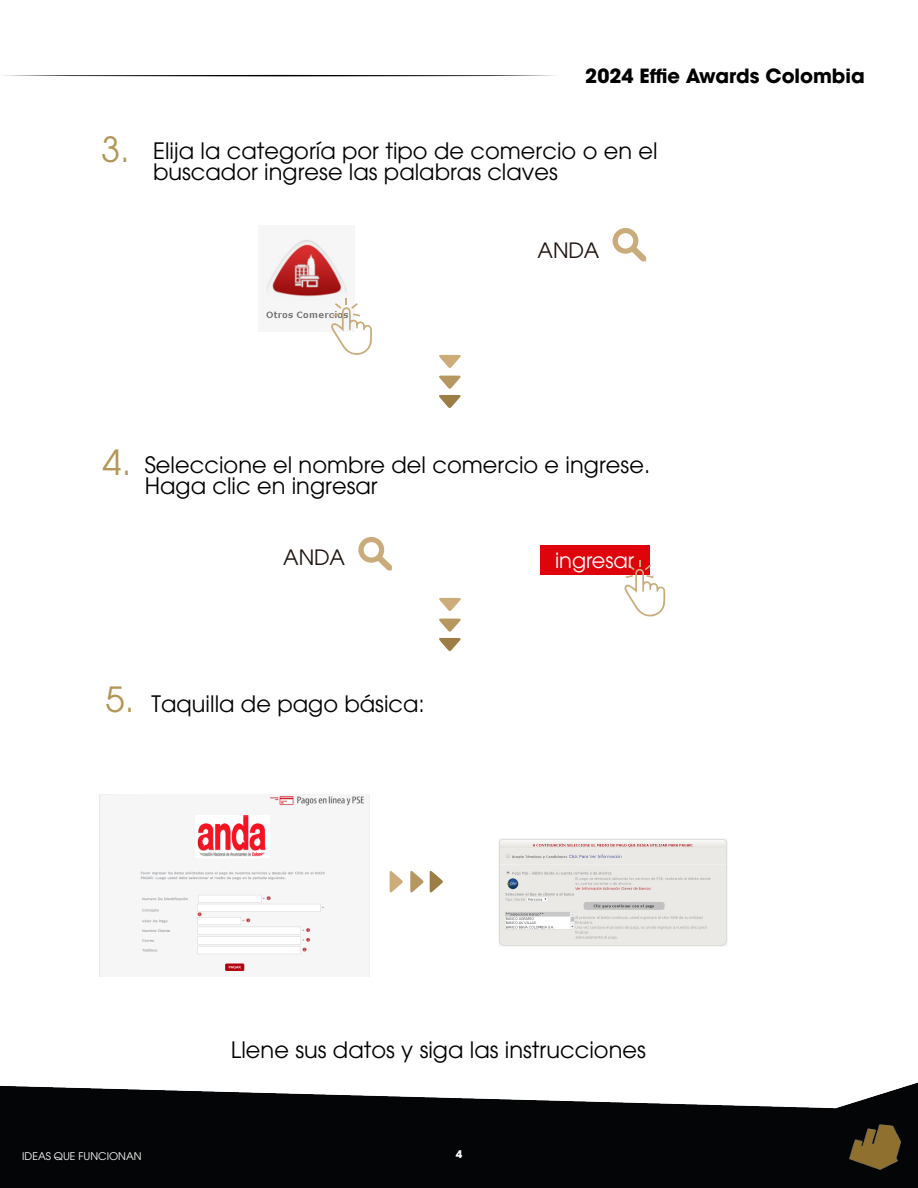
<style>
.page{position:relative;width:918px;height:1188px;background:#fff}
.page>*{position:absolute;margin:0;border:0;box-sizing:border-box;transform-origin:0 0}
.t1{font:34.5px "ITC Avant Garde Std";color:#b39758}
.t2{font:22.5px/21px "ITC Avant Garde Std";color:#000}
.t3{font:21px "ITC Avant Garde Std";color:#1f140f}
.t4{font:21px "ITC Avant Garde Std";color:#fff}
.t5{font:700 19.5px "ITC Avant Garde Std";color:#000}
.t6{font:10.5px "ITC Avant Garde Std";color:#fff}
.t7{font:700 10.5px "ITC Avant Garde Std";color:#fff}
</style>
<div class="page">
<div style="left:540px;top:546px;width:109px;height:29px;background:#df040b"></div>
<svg style="left:624px;top:560px;width:41px;height:56px"></svg>
<svg style="left:613px;top:228px;width:33px;height:33px"></svg>
<svg style="left:358px;top:537px;width:34px;height:33px"></svg>
<svg style="left:439px;top:355px;width:22px;height:13px"></svg>
<svg style="left:439px;top:376px;width:22px;height:13px"></svg>
<svg style="left:439px;top:395px;width:22px;height:14px"></svg>
<svg style="left:439px;top:598px;width:22px;height:13px"></svg>
<svg style="left:439px;top:619px;width:22px;height:13px"></svg>
<svg style="left:439px;top:638px;width:22px;height:14px"></svg>
<svg style="left:390px;top:871px;width:13px;height:22px"></svg>
<svg style="left:410px;top:871px;width:14px;height:22px"></svg>
<svg style="left:430px;top:871px;width:13px;height:22px"></svg>
<img style="left:498px;top:839px;width:229px;height:107px">
<img style="left:266px;top:237px;width:81px;height:84px">
<svg style="left:331px;top:299px;width:41px;height:56px"></svg>
<img style="left:100px;top:794px;width:265px;height:183px">
<img style="left:0;top:1082px;width:918px;height:106px">
<img style="left:847px;top:1117px;width:57px;height:59px">
<svg style="left:4px;top:75px;width:552px;height:1px"></svg>
<h1 class="t1" style="left:101px;top:128px;width:30px">3.</h1>
<p class="t5" style="left:585px;top:63px;width:281px">2024 Effie Awards Colombia</p>
<p class="t2" style="left:153px;top:140px;width:506px">Elija la categoría por tipo de comercio o en el buscador ingrese las palabras claves</p>
<p class="t3" style="left:538px;top:237px;width:63px">ANDA</p>
<h1 class="t1" style="left:103px;top:441px;width:30px">4.</h1>
<p class="t2" style="left:145px;top:454px;width:507px">Seleccione el nombre del comercio e ingrese.<br>Haga clic en ingresar</p>
<p class="t3" style="left:283px;top:544px;width:63px">ANDA</p>
<p class="t4" style="left:555px;top:547px;width:81px">ingresar</p>
<h1 class="t1" style="left:106px;top:678px;width:30px">5.</h1>
<p class="t2" style="left:151px;top:693px;width:275px">Taquilla de pago básica:</p>
<p class="t2" style="left:231px;top:1039px;width:416px">Llene sus datos y siga las instrucciones</p>
<p class="t6" style="left:22px;top:1150px;width:121px">IDEAS QUE FUNCIONAN</p>
<p class="t7" style="left:456px;top:1148px;width:8px">14</p>
</div>
